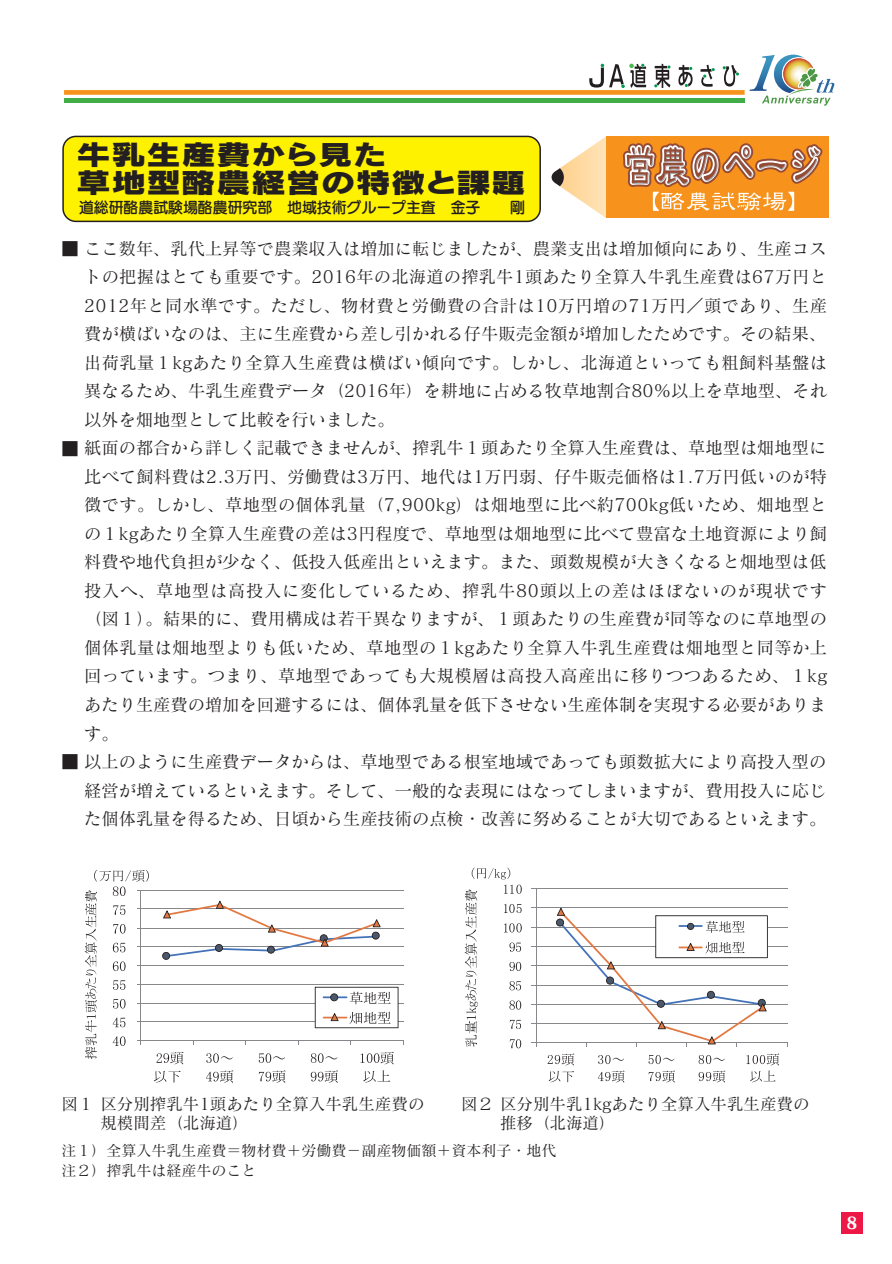
<style>
.page{position:relative;width:892px;height:1264px;background:#fff}
.page>*{position:absolute;margin:0;border:0;box-sizing:border-box;transform-origin:0 0}
.t1{font:27.6px/27.6px "Rodin Pro EB 90 pv RKSJ H";color:#231f20;scale:1.27 1}
.t2{font:17.25px/28.5px "Matisse Pro M 90 pv RKSJ V";color:#231f20;text-align:justify}
.t3{font:16.5px/19.5px "Matisse Pro M 90 pv RKSJ V";color:#231f20}
.t4{font:16.5px "Matisse Pro EB 90 pv RKSJ H";color:#fff}
.t5{font:15px/19.5px "Matisse Pro M 90 pv RKSJ V";color:#231f20}
.t6{font:15px "UD Marugo Large Pro DB 90 pv RKSJ H";color:#231f20}
</style>
<div class="page">
<div style="left:63px;top:136px;width:477px;height:85px;background:#fff200;border-radius:13px"></div>
<div style="left:62px;top:136px;width:479px;height:86px;border:2px solid #231f20;border-radius:13px"></div>
<hr style="left:141px;top:1021px;width:262px;height:1px;background:#87888b">
<hr style="left:141px;top:1002px;width:262px;height:1px;background:#87888b">
<hr style="left:141px;top:984px;width:262px;height:1px;background:#87888b">
<hr style="left:141px;top:964px;width:262px;height:1px;background:#87888b">
<hr style="left:141px;top:946px;width:262px;height:1px;background:#87888b">
<hr style="left:141px;top:927px;width:262px;height:1px;background:#87888b">
<hr style="left:141px;top:908px;width:262px;height:1px;background:#87888b">
<hr style="left:141px;top:889px;width:262px;height:1px;background:#87888b">
<hr style="left:141px;top:1039px;width:262px;height:1px;background:#87888b">
<svg style="left:162px;top:900px;width:218px;height:59px"></svg>
<svg style="left:156px;top:1051px;width:28px;height:13px"></svg>
<svg style="left:154px;top:1070px;width:27px;height:12px"></svg>
<svg style="left:206px;top:1053px;width:27px;height:9px"></svg>
<svg style="left:206px;top:1070px;width:27px;height:12px"></svg>
<svg style="left:259px;top:1053px;width:26px;height:9px"></svg>
<svg style="left:259px;top:1070px;width:27px;height:12px"></svg>
<svg style="left:311px;top:1053px;width:26px;height:9px"></svg>
<svg style="left:311px;top:1070px;width:27px;height:12px"></svg>
<svg style="left:360px;top:1051px;width:34px;height:13px"></svg>
<svg style="left:363px;top:1070px;width:27px;height:12px"></svg>
<svg style="left:315px;top:986px;width:83px;height:42px"></svg>
<svg style="left:85px;top:870px;width:64px;height:188px"></svg>
<hr style="left:536px;top:1023px;width:252px;height:1px;background:#87888b">
<hr style="left:536px;top:1003px;width:252px;height:1px;background:#87888b">
<hr style="left:536px;top:984px;width:252px;height:1px;background:#87888b">
<hr style="left:536px;top:965px;width:252px;height:1px;background:#87888b">
<hr style="left:536px;top:945px;width:252px;height:1px;background:#87888b">
<hr style="left:536px;top:926px;width:252px;height:1px;background:#87888b">
<hr style="left:536px;top:907px;width:252px;height:1px;background:#87888b">
<hr style="left:536px;top:887px;width:252px;height:1px;background:#87888b">
<hr style="left:536px;top:887px;width:1px;height:155px;background:#87888b">
<hr style="left:536px;top:1041px;width:252px;height:1px;background:#87888b">
<svg style="left:547px;top:1053px;width:27px;height:29px"></svg>
<svg style="left:598px;top:1055px;width:26px;height:8px"></svg>
<svg style="left:598px;top:1070px;width:26px;height:12px"></svg>
<svg style="left:648px;top:1055px;width:26px;height:8px"></svg>
<svg style="left:648px;top:1070px;width:27px;height:12px"></svg>
<svg style="left:698px;top:1055px;width:26px;height:8px"></svg>
<svg style="left:698px;top:1070px;width:27px;height:12px"></svg>
<svg style="left:746px;top:1053px;width:33px;height:29px"></svg>
<svg style="left:556px;top:908px;width:212px;height:138px"></svg>
<svg style="left:464px;top:867px;width:58px;height:181px"></svg>
<div style="left:841px;top:1212px;width:21px;height:21px;background:#ed1846"></div>
<hr style="left:64px;top:98px;width:680px;height:4px;background:#41ad49">
<div style="left:64px;top:90px;width:680px;height:5px;background:#f7931d"></div>
<svg style="left:550px;top:54px;width:285px;height:164px"></svg>
<h1 class="t1" style="left:76px;top:145px;width:356px">牛乳生産費から見た<br>草地型酪農経営の特徴と課題</h1>
<p class="t6" style="left:79px;top:202px;width:447px">道総研酪農試験場酪農研究部　地域技術グループ主査　金子　　剛</p>
<p class="t2" style="left:84px;top:236px;width:744px;text-indent:-23px">■ ここ数年、乳代上昇等で農業収入は増加に転じましたが、農業支出は増加傾向にあり、生産コストの把握はとても重要です。2016年の北海道の搾乳牛1頭あたり全算入牛乳生産費は67万円と2012年と同水準です。ただし、物材費と労働費の合計は10万円増の71万円／頭であり、生産費が横ばいなのは、主に生産費から差し引かれる仔牛販売金額が増加したためです。その結果、出荷乳量１kgあたり全算入生産費は横ばい傾向です。しかし、北海道といっても粗飼料基盤は異なるため、牛乳生産費データ（2016年）を耕地に占める牧草地割合80％以上を草地型、それ以外を畑地型として比較を行いました。</p>
<p class="t2" style="left:84px;top:436px;width:744px;text-indent:-23px">■ 紙面の都合から詳しく記載できませんが、搾乳牛１頭あたり全算入生産費は、草地型は畑地型に比べて飼料費は2.3万円、労働費は3万円、地代は1万円弱、仔牛販売価格は1.7万円低いのが特徴です。しかし、草地型の個体乳量（7,900kg）は畑地型に比べ約700kg低いため、畑地型との１kgあたり全算入生産費の差は3円程度で、草地型は畑地型に比べて豊富な土地資源により飼料費や地代負担が少なく、低投入低産出といえます。また、頭数規模が大きくなると畑地型は低投入へ、草地型は高投入に変化しているため、搾乳牛80頭以上の差はほぼないのが現状です（図１）。結果的に、費用構成は若干異なりますが、１頭あたりの生産費が同等なのに草地型の個体乳量は畑地型よりも低いため、草地型の１kgあたり全算入牛乳生産費は畑地型と同等か上回っています。つまり、草地型であっても大規模層は高投入高産出に移りつつあるため、１kgあたり生産費の増加を回避するには、個体乳量を低下させない生産体制を実現する必要があります。</p>
<p class="t2" style="left:84px;top:749px;width:743px;text-indent:-23px">■ 以上のように生産費データからは、草地型である根室地域であっても頭数拡大により高投入型の経営が増えているといえます。そして、一般的な表現にはなってしまいますが、費用投入に応じた個体乳量を得るため、日頃から生産技術の点検・改善に努めることが大切であるといえます。</p>
<p class="t3" style="left:61px;top:1095px;width:364px">図１ 区分別搾乳牛1頭あたり全算入牛乳生産費の　　 規模間差（北海道）</p>
<p class="t5" style="left:61px;top:1142px;width:496px">注１）全算入牛乳生産費＝物材費＋労働費－副産物価額＋資本利子・地代注２）搾乳牛は経産牛のこと</p>
<p class="t3" style="left:461px;top:1095px;width:350px">図２ 区分別牛乳1kgあたり全算入牛乳生産費の　　 推移（北海道）</p>
<p class="t4" style="left:846px;top:1216px;width:12px">8</p>
</div>
